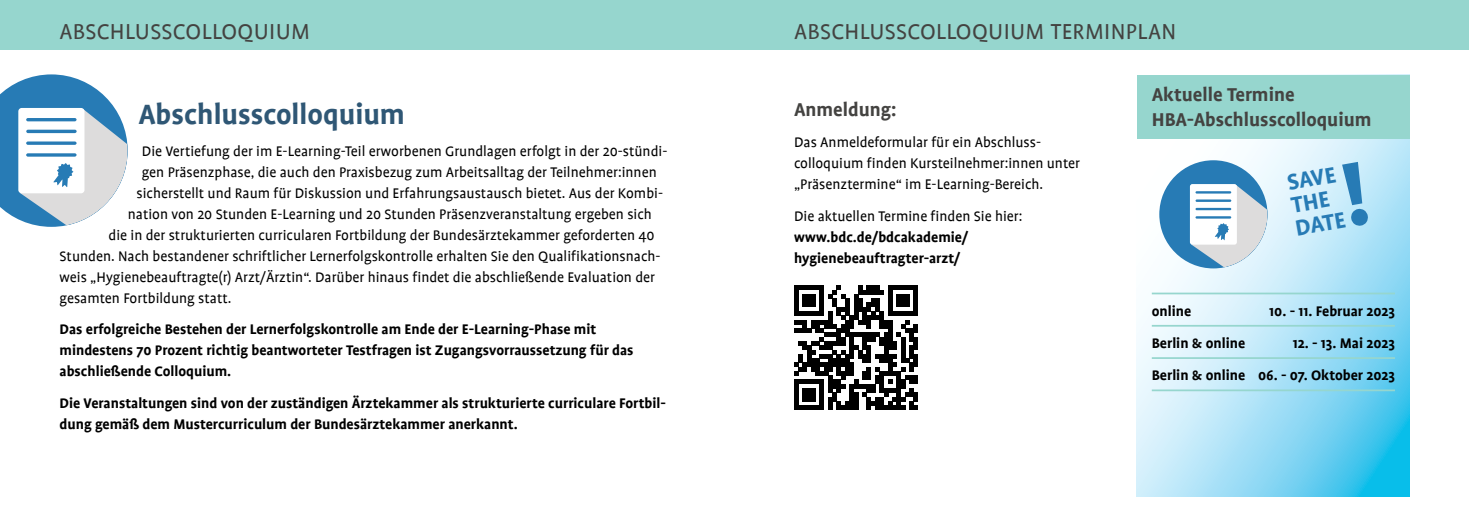
<style>
.page{position:relative;width:1469px;height:521px;background:#fff}
.page>*{position:absolute;margin:0;border:0;box-sizing:border-box;transform-origin:0 0}
.t1{font:700 31.5px "Profile";color:#2f5775}
.t2{font:700 25.38px/23.3px "Profile";color:#277bb5}
.t3{font:24.5px "Profile";letter-spacing:.015em;color:#444341}
.t4{font:700 21px/24.5px "Profile";color:#444341}
.t5{font:15.75px/21px "Profile";color:#000}
.t6{font:700 15.75px/21px "Profile";color:#000}
</style>
<div class="page">
<div style="left:0;top:0;width:1468px;height:50px;background:#96d6ce"></div>
<svg style="left:0;top:74px;width:128px;height:153px"></svg>
<svg style="left:1136px;top:139px;width:273px;height:358px;background:#b4e5f8"></svg>
<div style="left:1136px;top:75px;width:273px;height:64px;background:#96d6ce"></div>
<hr style="left:1151px;top:293px;width:243px;height:1px;background:#96d6ce">
<hr style="left:1151px;top:325px;width:243px;height:2px;background:#96d6ce">
<hr style="left:1151px;top:357px;width:243px;height:2px;background:#96d6ce">
<hr style="left:1151px;top:389px;width:243px;height:2px;background:#96d6ce">
<div style="left:1159px;top:160px;width:108px;height:108px;background:#277bb5;border-radius:50%"></div>
<svg style="left:1189px;top:184px;width:78px;height:83px"></svg>
<svg style="left:794px;top:286px;width:124px;height:124px"></svg>
<svg style="left:1341px;top:162px;width:28px;height:65px;background:#c5ebfa"></svg>
<h3 class="t3" style="left:60px;top:19px;width:252px">ABSCHLUSSCOLLOQUIUM</h3>
<h3 class="t3" style="left:794px;top:19px;width:384px">ABSCHLUSSCOLLOQUIUM TERMINPLAN</h3>
<h1 class="t1" style="left:138px;top:98px;width:268px">Abschlusscolloquium</h1>
<p class="t5" style="left:142px;top:140px;width:527px">Die Vertiefung der im E-Learning-Teil erworbenen Grundlagen erfolgt in der 20-stündi-</p>
<p class="t5" style="left:142px;top:161px;width:516px">gen Präsenzphase, die auch den Praxisbezug zum Arbeitsalltag der Teilnehmer:innen</p>
<p class="t5" style="left:137px;top:182px;width:528px">sicherstellt und Raum für Diskussion und Erfahrungsaustausch bietet. Aus der Kombi-</p>
<p class="t5" style="left:128px;top:203px;width:525px">nation von 20 Stunden E-Learning und 20 Stunden Präsenzveranstaltung ergeben sich</p>
<p class="t5" style="left:109px;top:224px;width:547px">die in der strukturierten curricularen Fortbildung der Bundesärztekammer geforderten 40</p>
<p class="t5" style="left:60px;top:245px;width:602px">Stunden. Nach bestandener schriftlicher Lernerfolgskontrolle erhalten Sie den Qualifikationsnach-</p>
<p class="t5" style="left:60px;top:266px;width:597px">weis „Hygienebeauftragte(r) Arzt/Ärztin“. Darüber hinaus findet die abschließende Evaluation der</p>
<p class="t5" style="left:60px;top:287px;width:173px">gesamten Fortbildung statt.</p>
<p class="t6" style="left:60px;top:319px;width:575px">Das erfolgreiche Bestehen der Lernerfolgskontrolle am Ende der E-Learning-Phase mit mindestens 70 Prozent richtig beantworteter Testfragen ist Zugangsvorraussetzung für das abschließende Colloquium.</p>
<p class="t6" style="left:60px;top:392px;width:608px">Die Veranstaltungen sind von der zuständigen Ärztekammer als strukturierte curriculare Fortbil&shy;dung gemäß dem Mustercurriculum der Bundesärztekammer anerkannt.</p>
<h3 class="t4" style="left:794px;top:97px;width:104px">Anmeldung:</h3>
<p class="t5" style="left:794px;top:132px;width:287px">Das Anmeldeformular für ein Abschluss&shy;colloquium finden Kursteilnehmer:innen unter „Präsenztermine“ im E-Learning-Bereich.</p>
<p class="t5" style="left:794px;top:206px;width:230px">Die aktuellen Termine finden Sie hier:</p>
<p class="t6" style="left:794px;top:226px;width:176px">www.bdc.de/bdcakademie/ hygienebeauftragter-arzt/</p>
<h3 class="t4" style="left:1151px;top:83px;width:221px">Aktuelle Termine<br>HBA-Abschlusscolloquium</h3>
<h2 class="t2" style="left:1285px;top:171px;width:52px;rotate:-10deg">SAVE<br>THE<br>DATE</h2>
<p class="t6" style="left:1151px;top:300px;width:41px">online</p>
<p class="t6" style="left:1269px;top:300px;width:127px">10. - 11. Februar 2023</p>
<p class="t6" style="left:1151px;top:333px;width:95px">Berlin &amp; online</p>
<p class="t6" style="left:1151px;top:327px;width:245px;line-height:32.2px;text-align:right">12. - 13. Mai 2023<br>Berlin &amp; online 06. - 07. Oktober 2023</p>
</div>
